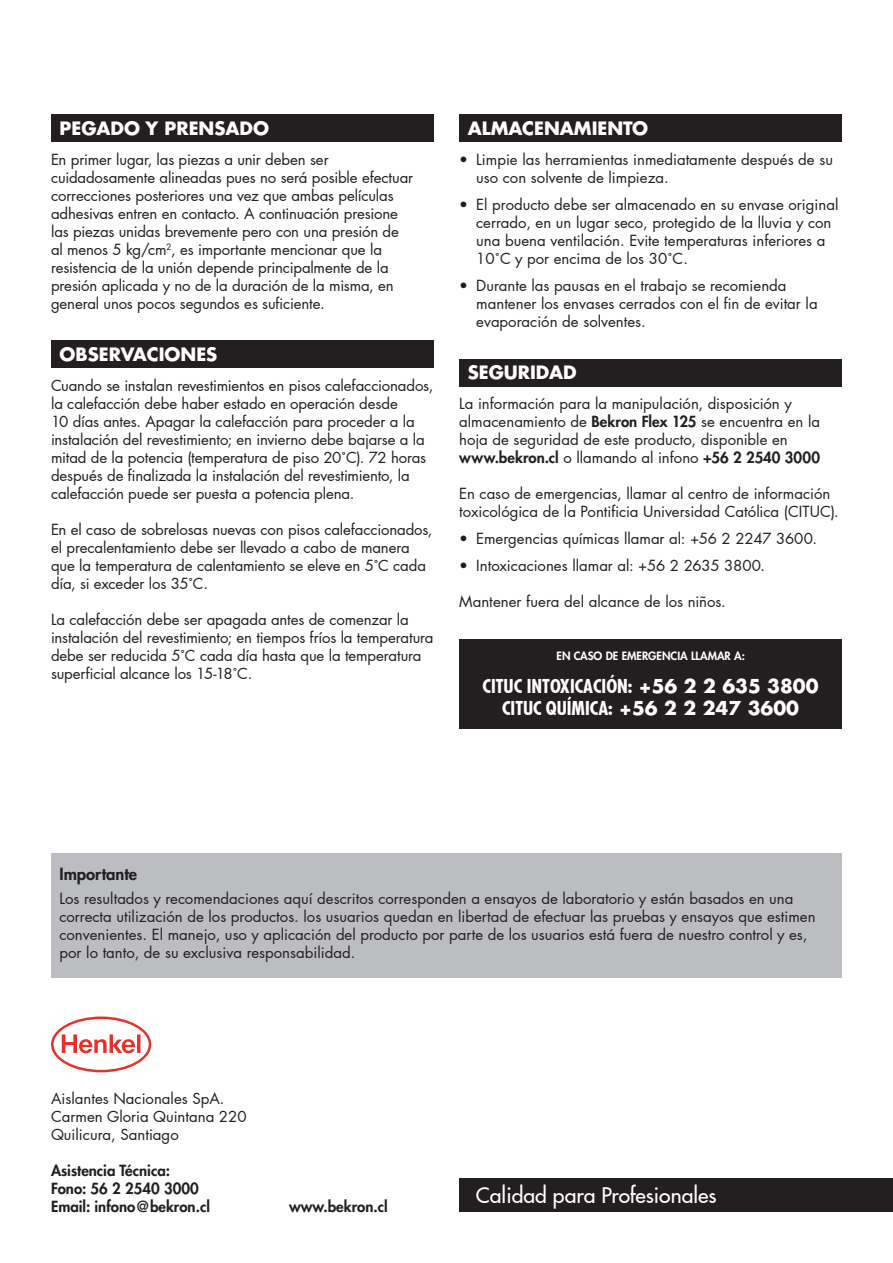
<style>
.page{position:relative;width:893px;height:1263px;background:#fff}
.page>*{position:absolute;margin:0;border:0;box-sizing:border-box;transform-origin:0 0}
.t1{font:500 21.15px "Futura LT Pro";color:#fff}
.t2{font:700 condensed 18.75px/22.5px "Futura LT Pro";color:#fff;text-align:center}
.t3{font:700 18px "Futura LT Pro";color:#fff}
.t4{font:800 16.5px "Futura LT Pro";color:#231f20}
.t5{font:15px/18px "Futura LT Pro";letter-spacing:-.005em;color:#231f20}
.t6{font:800 15px/18px "Futura LT Pro";color:#231f20}
.t7{font:800 11.25px "Futura LT Pro";color:#fff}
.s1{font-weight:800}
.s2{font-stretch:normal}
</style>
<div class="page">
<div style="left:51px;top:854px;width:791px;height:124px;background:#bcbdc0"></div>
<div style="left:459px;top:115px;width:383px;height:27px;background:#231f20"></div>
<svg style="left:51px;top:1016px;width:100px;height:56px"></svg>
<div style="left:459px;top:1178px;width:434px;height:34px;background:#231f20"></div>
<div style="left:51px;top:115px;width:383px;height:27px;background:#231f20"></div>
<div style="left:51px;top:341px;width:383px;height:27px;background:#231f20"></div>
<div style="left:459px;top:359px;width:383px;height:28px;background:#231f20"></div>
<div style="left:459px;top:639px;width:383px;height:89px;background:#231f20"></div>
<p class="t3" style="left:60px;top:114px;width:211px">PEGADO Y PRENSADO</p>
<p class="t5" style="left:51px;top:150px;width:364px">En primer lugar, las piezas a unir deben ser cuidadosamente alineadas pues no será posible efectuar correcciones posteriores una vez que ambas películas adhesivas entren en contacto. A continuación presione las piezas unidas brevemente pero con una presión de al menos 5 kg/cm<sup>2</sup>, es importante mencionar que la resistencia de la unión depende principalmente de la presión aplicada y no de la duración de la misma, en general unos pocos segundos es suficiente.</p>
<p class="t3" style="left:60px;top:340px;width:159px">OBSERVACIONES</p>
<p class="t5" style="left:51px;top:376px;width:384px">Cuando se instalan revestimientos en pisos calefaccionados, la calefacción debe haber estado en operación desde<br>10 días antes. Apagar la calefacción para proceder a la instalación del revestimiento; en invierno debe bajarse a la mitad de la potencia (temperatura de piso 20˚C). 72 horas después de finalizada la instalación del revestimiento, la calefacción puede ser puesta a potencia plena.</p>
<p class="t5" style="left:51px;top:520px;width:383px">En el caso de sobrelosas nuevas con pisos calefaccionados, el precalentamiento debe ser llevado a cabo de manera que la temperatura de calentamiento se eleve en 5˚C cada día, si exceder los 35˚C.</p>
<p class="t5" style="left:51px;top:610px;width:384px">La calefacción debe ser apagada antes de comenzar la instalación del revestimiento; en tiempos fríos la temperatura debe ser reducida 5˚C cada día hasta que la temperatura superficial alcance los 15-18˚C.</p>
<p class="t3" style="left:468px;top:114px;width:182px">ALMACENAMIENTO</p>
<p class="t5" style="left:476px;top:150px;width:358px;text-indent:-17px">• Limpie las herramientas inmediatamente después de su uso con solvente de limpieza.</p>
<p class="t5" style="left:476px;top:195px;width:364px;text-indent:-17px">• El producto debe ser almacenado en su envase original cerrado, en un lugar seco, protegido de la lluvia y con una buena ventilación. Evite temperaturas inferiores a 10˚C y por encima de los 30˚C.</p>
<p class="t5" style="left:476px;top:276px;width:343px;text-indent:-17px">• Durante las pausas en el trabajo se recomienda mantener los envases cerrados con el fin de evitar la evaporación de solventes.</p>
<p class="t3" style="left:468px;top:359px;width:110px">SEGURIDAD</p>
<p class="t5" style="left:459px;top:394px;width:362px">La información para la manipulación, disposición y almacenamiento de <span class="s1">Bekron Flex 125</span> se encuentra en la hoja de seguridad de este producto, disponible en <span class="s1">www.bekron.cl</span> o llamando al infono <span class="s1">+56 2 2540 3000</span></p>
<p class="t5" style="left:459px;top:484px;width:381px">En caso de emergencias, llamar al centro de información toxicológica de la Pontificia Universidad Católica (CITUC).</p>
<p class="t5" style="left:459px;top:529px;width:359px">• Emergencias químicas llamar al: +56 2 2247 3600.</p>
<p class="t5" style="left:459px;top:556px;width:307px">• Intoxicaciones llamar al: +56 2 2635 3800.</p>
<p class="t5" style="left:459px;top:592px;width:268px">Mantener fuera del alcance de los niños.</p>
<p class="t7" style="left:557px;top:647px;width:190px">EN CASO DE EMERGENCIA LLAMAR A:</p>
<p class="t2" style="left:483px;top:675px;width:338px">CITUC INTOXICACIÓN: <span class="s2">+56 2 2 635 3800<br></span>CITUC QUÍMICA: <span class="s2">+56 2 2 247 3600</span></p>
<p class="t4" style="left:60px;top:861px;width:79px">Importante</p>
<p class="t5" style="left:60px;top:889px;width:758px">Los resultados y recomendaciones aquí descritos corresponden a ensayos de laboratorio y están basados en una correcta utilización de los productos. los usuarios quedan en libertad de efectuar las pruebas y ensayos que estimen convenientes. El manejo, uso y aplicación del producto por parte de los usuarios está fuera de nuestro control y es, por lo tanto, de su exclusiva responsabilidad.</p>
<p class="t5" style="left:51px;top:1089px;width:197px">Aislantes Nacionales SpA.<br>Carmen Gloria Quintana 220<br>Quilicura, Santiago</p>
<p class="t6" style="left:51px;top:1161px;width:160px">Asistencia Técnica:<br>Fono: 56 2 2540 3000<br>Email: infono@bekron.cl</p>
<p class="t6" style="left:289px;top:1197px;width:100px">www.bekron.cl</p>
<h1 class="t1" style="left:476px;top:1179px;width:242px">Calidad para Profesionales</h1>
</div>
